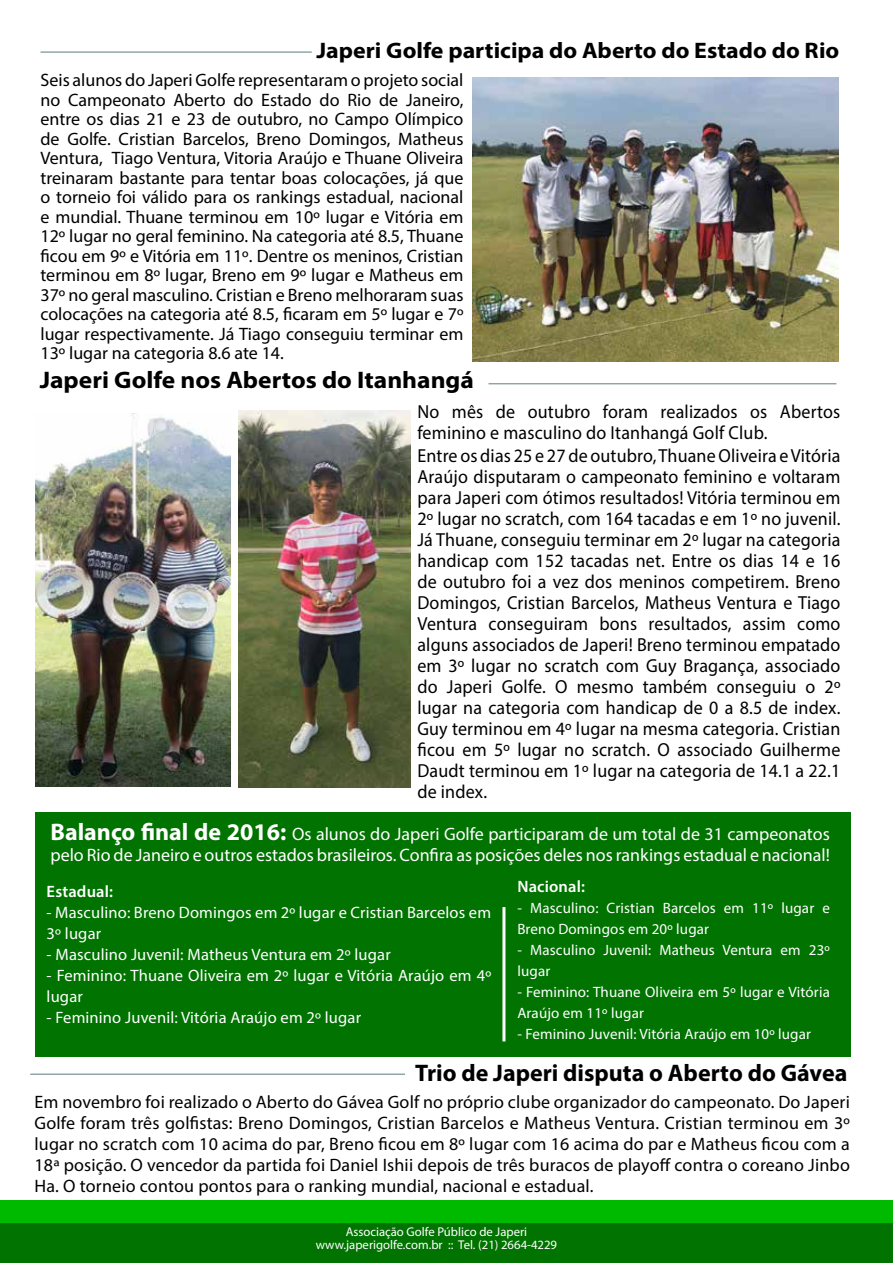
<style>
.page{position:relative;width:893px;height:1263px;background:#fff}
.page>*{position:absolute;margin:0;border:0;box-sizing:border-box;transform-origin:0 0}
.t1{font:700 24px "Myriad Pro";color:#000}
.t2{font:700 24px "Myriad Pro";color:#000;scale:1.06 1}
.t3{font:700 22.5px "Myriad Pro";color:#000;scale:1.06 1}
.t4{font:18.9px/21.1px "Myriad Pro";letter-spacing:.01em;color:#000;scale:.95 1}
.t5{font:18px/19.5px "Myriad Pro";letter-spacing:.005em;color:#000;text-align:justify}
.t6{font:18px/21px "Myriad Pro";color:#fff}
.t7{font:16.5px/21px "Myriad Pro";letter-spacing:.01em;color:#fff}
.t8{font:600 16.5px "Myriad Pro";letter-spacing:.01em;color:#fff}
.t9{font:15px/21px "Myriad Pro";letter-spacing:.01em;color:#fff}
.t10{font:12.75px/12.8px "Myriad Pro";color:#fff;text-align:center}
.s1{font-weight:700;font-size:24px}
</style>
<div class="page">
<div style="left:0;top:1200px;width:893px;height:23px;background:#00ba00"></div>
<div style="left:0;top:1223px;width:893px;height:40px;background:#007300"></div>
<hr style="left:30px;top:1073px;width:375px;height:2px;background:#6d8a8d">
<div style="left:36px;top:812px;width:815px;height:245px;background:#007300"></div>
<hr style="left:502px;top:907px;width:3px;height:134px;background:#fff">
<hr style="left:40px;top:52px;width:272px;height:1px;background:#6d8a8d">
<img style="left:472px;top:77px;width:366px;height:284px">
<hr style="left:488px;top:383px;width:348px;height:1px;background:#6d8a8d">
<img style="left:36px;top:413px;width:195px;height:373px">
<img style="left:238px;top:411px;width:172px;height:377px">
<p class="t3" style="left:317px;top:36px;width:495px">Japeri Golfe participa do Aberto do Estado do Rio</p>
<p class="t5" style="left:40px;top:70px;width:425px">Seis alunos do Japeri Golfe representaram o projeto social no Campeonato Aberto do Estado do Rio de Janeiro, entre os dias 21 e 23 de outubro, no Campo Olímpico de Golfe. Cristian Barcelos, Breno Domingos, Matheus Ventura, Tiago Ventura, Vitoria Araújo e Thuane Oliveira treinaram bastante para tentar boas colocações, já que o torneio foi válido para os rankings estadual, nacional e mundial. Thuane terminou em 10º lugar e Vitória em 12º lugar no geral feminino. Na categoria até 8.5, Thuane ficou em 9º e Vitória em 11º. Dentre os meninos, Cristian terminou em 8º lugar, Breno em 9º lugar e Matheus em 37º no geral masculino. Cristian e Breno melhoraram suas colocações na categoria até 8.5, ficaram em 5º lugar e 7º lugar respectivamente. Já Tiago conseguiu terminar em 13º lugar na categoria 8.6 ate 14.</p>
<h1 class="t2" style="left:40px;top:364px;width:411px">Japeri Golfe nos Abertos do Itanhangá</h1>
<p class="t4" style="left:417px;top:401px;width:447px">No mês de outubro foram realizados os Abertos feminino e masculino do Itanhangá Golf Club.<br>Entre os dias 25 e 27 de outubro, Thuane Oliveira e Vitória Araújo disputaram o campeonato feminino e voltaram para Japeri com ótimos resultados! Vitória terminou em 2º lugar no scratch, com 164 tacadas e em 1º no juvenil.<br>Já Thuane, conseguiu terminar em 2º lugar na categoria handicap com 152 tacadas net. Entre os dias 14 e 16 de outubro foi a vez dos meninos competirem. Breno Domingos, Cristian Barcelos, Matheus Ventura e Tiago Ventura conseguiram bons resultados, assim como alguns associados de Japeri! Breno terminou empatado em 3º lugar no scratch com Guy Bragança, associado do Japeri Golfe. O mesmo também conseguiu o 2º lugar na categoria com handicap de 0 a 8.5 de index.<br>Guy terminou em 4º lugar na mesma categoria. Cristian ficou em 5º lugar no scratch. O associado Guilherme Daudt terminou em 1º lugar na categoria de 14.1 a 22.1 de index.</p>
<p class="t6" style="left:50px;top:823px;width:781px"><span class="s1">Balanço final de 2016:</span> Os alunos do Japeri Golfe participaram de um total de 31 campeonatos pelo Rio de Janeiro e outros estados brasileiros. Confira as posições deles nos rankings estadual e nacional!</p>
<p class="t8" style="left:47px;top:881px;width:68px">Estadual:</p>
<p class="t7" style="left:47px;top:901px;width:446px">- Masculino: Breno Domingos em 2º lugar e Cristian Barcelos em<br>3º lugar</p>
<p class="t7" style="left:47px;top:943px;width:346px">- Masculino Juvenil: Matheus Ventura em 2º lugar</p>
<p class="t7" style="left:47px;top:964px;width:446px">- Feminino: Thuane Oliveira em 2º lugar e Vitória Araújo em 4º lugar</p>
<p class="t7" style="left:47px;top:1006px;width:316px">- Feminino Juvenil: Vitória Araújo em 2º lugar</p>
<p class="t8" style="left:517px;top:876px;width:69px">Nacional:</p>
<p class="t9" style="left:517px;top:897px;width:314px">- Masculino: Cristian Barcelos em 11º lugar e<br>Breno Domingos em 20º lugar</p>
<p class="t9" style="left:517px;top:939px;width:314px">- Masculino Juvenil: Matheus Ventura em 23º lugar</p>
<p class="t9" style="left:517px;top:981px;width:314px">- Feminino: Thuane Oliveira em 5º lugar e Vitória<br>Araújo em 11º lugar</p>
<p class="t9" style="left:517px;top:1023px;width:295px">- Feminino Juvenil: Vitória Araújo em 10º lugar</p>
<h1 class="t1" style="left:415px;top:1057px;width:434px">Trio de Japeri disputa o Aberto do Gávea</h1>
<p class="t5" style="left:35px;top:1091px;width:817px;line-height:21px">Em novembro foi realizado o Aberto do Gávea Golf no próprio clube organizador do campeonato. Do Japeri Golfe foram três golfistas: Breno Domingos, Cristian Barcelos e Matheus Ventura. Cristian terminou em 3º lugar no scratch com 10 acima do par, Breno ficou em 8º lugar com 16 acima do par e Matheus ficou com a 18ª posição. O vencedor da partida foi Daniel Ishii depois de três buracos de playoff contra o coreano Jinbo Ha. O torneio contou pontos para o ranking mundial, nacional e estadual.</p>
<p class="t10" style="left:316px;top:1225px;width:243px">Associação Golfe Público de Japeri www.japerigolfe.com.br :: Tel. (21) 2664-4229</p>
</div>
